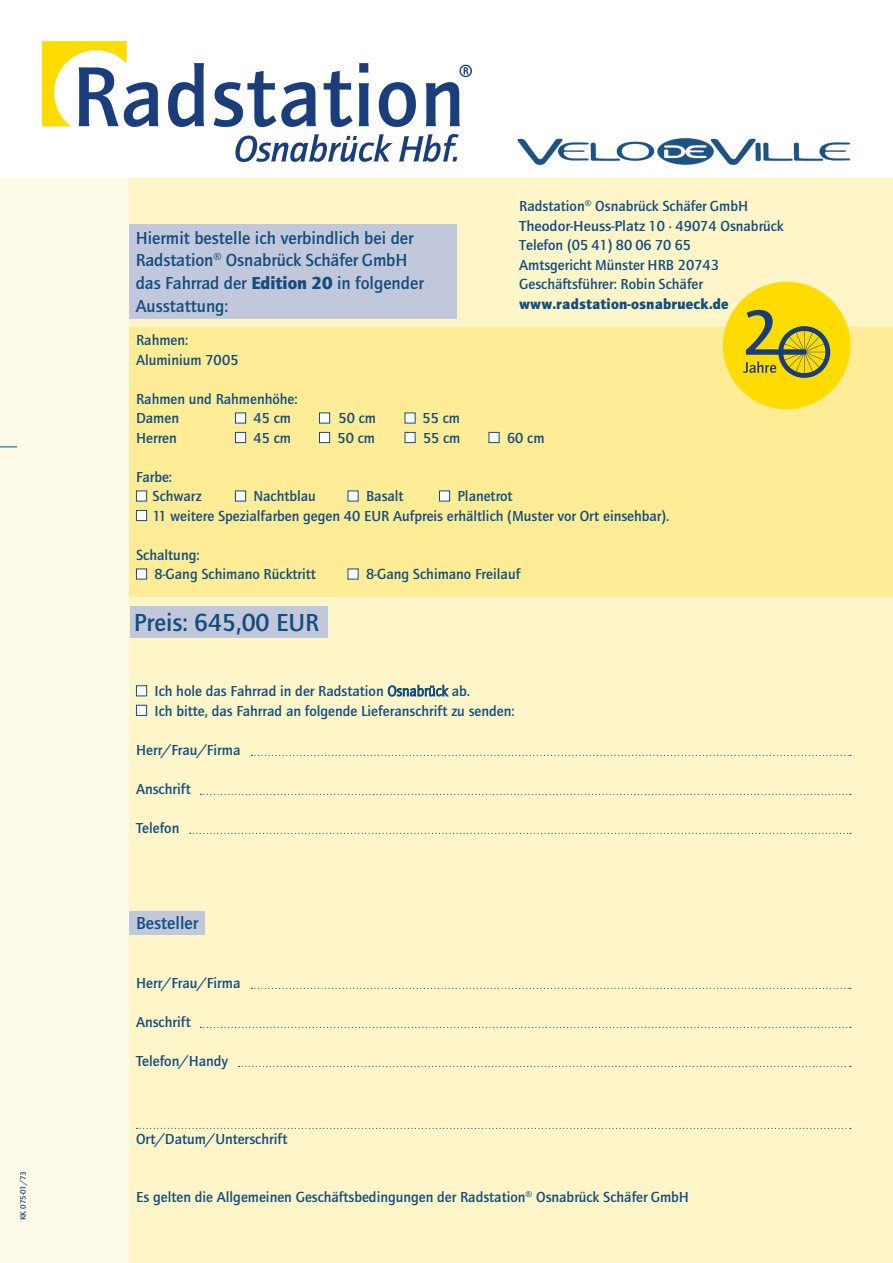
<style>
.page{position:relative;width:893px;height:1263px;background:#fff}
.page>*{position:absolute;margin:0;border:0;box-sizing:border-box;transform-origin:0 0}
.t1{font:700 25.5px "Quay Itc T";color:#134d7e}
.t2{font:700 18px/22.8px "Quay Itc T";color:#134d7e}
.t3{font:700 15px/19.5px "Quay Itc T";color:#134d7e}
.t4{font:900 15px "Quay Itc T";letter-spacing:.01em;color:#134d7e}
.t5{font:700 8.25px "Quay Itc T";letter-spacing:-.045em;color:#134d7e}
.s1{font-weight:900}
.s2{font-family:"Quay Sans ITC Std";font-weight:400}
</style>
<div class="page">
<img style="left:517px;top:138px;width:334px;height:27px">
<div style="left:0;top:179px;width:893px;height:1084px;background:#fefae8"></div>
<div style="left:130px;top:179px;width:763px;height:1084px;background:#fef5c9"></div>
<div style="left:130px;top:327px;width:763px;height:270px;background:#ffec96"></div>
<div style="left:130px;top:225px;width:327px;height:94px;background:#c1c8db"></div>
<div style="left:130px;top:606px;width:197px;height:32px;background:#c1c8db"></div>
<div style="left:130px;top:912px;width:75px;height:23px;background:#c1c8db"></div>
<div style="left:235px;top:412px;width:11px;height:11px;background:#fff;border:1px solid #134d7e"></div>
<div style="left:319px;top:412px;width:11px;height:11px;background:#fff;border:1px solid #134d7e"></div>
<div style="left:405px;top:412px;width:10px;height:11px;background:#fff"></div>
<div style="left:235px;top:432px;width:11px;height:11px;background:#fff;border:1px solid #134d7e"></div>
<div style="left:319px;top:432px;width:11px;height:11px;background:#fff;border:1px solid #134d7e"></div>
<div style="left:405px;top:432px;width:10px;height:11px;background:#fff;border:1px solid #134d7e"></div>
<div style="left:489px;top:432px;width:10px;height:11px;background:#fff;border:1px solid #134d7e"></div>
<div style="left:136px;top:490px;width:11px;height:11px;background:#fff;border:1px solid #134d7e"></div>
<div style="left:235px;top:490px;width:11px;height:11px;background:#fff;border:1px solid #134d7e"></div>
<div style="left:348px;top:490px;width:10px;height:11px;background:#fff"></div>
<div style="left:439px;top:490px;width:11px;height:11px;background:#fff;border:1px solid #134d7e"></div>
<div style="left:136px;top:510px;width:11px;height:11px;background:#fff;border:1px solid #134d7e"></div>
<div style="left:136px;top:568px;width:11px;height:11px;background:#fff;border:1px solid #134d7e"></div>
<div style="left:348px;top:568px;width:10px;height:11px;background:#fff"></div>
<svg style="left:251px;top:755px;width:600px;height:1px"></svg>
<svg style="left:200px;top:794px;width:651px;height:1px"></svg>
<svg style="left:190px;top:833px;width:661px;height:1px"></svg>
<div style="left:136px;top:685px;width:11px;height:11px;background:#fff;border:1px solid #134d7e"></div>
<div style="left:136px;top:705px;width:11px;height:11px;background:#fff;border:1px solid #134d7e"></div>
<svg style="left:251px;top:988px;width:600px;height:1px"></svg>
<svg style="left:200px;top:1027px;width:651px;height:1px"></svg>
<svg style="left:239px;top:1066px;width:612px;height:1px"></svg>
<svg style="left:137px;top:1128px;width:714px;height:1px"></svg>
<div style="left:723px;top:282px;width:127px;height:127px;background:#ffdc01;border-radius:50%"></div>
<svg style="left:743px;top:310px;width:87px;height:68px"></svg>
<svg style="left:0;top:446px;width:17px;height:1px"></svg>
<img style="left:43px;top:42px;width:428px;height:120px">
<p class="t5" style="left:18px;top:1220px;width:50px;rotate:-90deg">KK 075-01/73</p>
<p class="t2" style="left:136px;top:226px;width:290px">Hiermit bestelle ich verbindlich bei der<br>Radstation<sup>®</sup> Osnabrück Schäfer GmbH das Fahrrad der <span class="s1">Edition 20</span> in folgender<br>Ausstattung:</p>
<p class="t3" style="left:136px;top:330px;width:104px">Rahmen:<br>Aluminium 7005</p>
<p class="t3" style="left:136px;top:389px;width:163px">Rahmen und Rahmenhöhe:<br>Damen</p>
<p class="t3" style="left:253px;top:408px;width:39px">45 cm</p>
<p class="t3" style="left:339px;top:408px;width:39px">50 cm</p>
<p class="t3" style="left:423px;top:408px;width:39px">55 cm</p>
<p class="t3" style="left:519px;top:196px;width:266px">Radstation<sup>®</sup> Osnabrück Schäfer GmbH Theodor-Heuss-Platz 10 · 49074 Osnabrück Telefon (05 41) 80 06 70 65<br>Amtsgericht Münster HRB 20743<br>Geschäftsführer: Robin Schäfer</p>
<p class="t4" style="left:519px;top:295px;width:211px">www.radstation-osnabrueck.de</p>
<p class="t3" style="left:136px;top:428px;width:42px">Herren</p>
<p class="t3" style="left:253px;top:428px;width:39px">45 cm</p>
<p class="t3" style="left:337px;top:428px;width:39px">50 cm</p>
<p class="t3" style="left:423px;top:428px;width:39px">55 cm</p>
<p class="t3" style="left:507px;top:428px;width:39px">60 cm</p>
<p class="t3" style="left:153px;top:467px;width:51px;text-indent:-16px">Farbe:<br>Schwarz</p>
<p class="t3" style="left:153px;top:486px;width:518px;text-indent:305px">Planetrot<br>11 weitere Spezialfarben gegen 40 EUR Aufpreis erhältlich (Muster vor Ort einsehbar).</p>
<p class="t3" style="left:154px;top:545px;width:163px;text-indent:-18px">Schaltung:<br>8-Gang Schimano Rücktritt</p>
<p class="t3" style="left:253px;top:486px;width:64px">Nachtblau</p>
<p class="t3" style="left:366px;top:486px;width:39px">Basalt</p>
<p class="t3" style="left:366px;top:564px;width:156px">8-Gang Schimano Freilauf</p>
<h1 class="t1" style="left:134px;top:607px;width:187px">Preis: 645,00 EUR</h1>
<p class="t3" style="left:154px;top:681px;width:362px">Ich hole das Fahrrad in der Radstation <span class="s2">Osnabrück</span> ab.<br>Ich bitte, das Fahrrad an folgende Lieferanschrift zu senden:</p>
<p class="t3" style="left:136px;top:740px;width:106px">Herr/Frau/Firma</p>
<p class="t3" style="left:136px;top:779px;width:56px">Anschrift</p>
<p class="t3" style="left:136px;top:818px;width:45px">Telefon</p>
<p class="t2" style="left:136px;top:912px;width:64px">Besteller</p>
<p class="t3" style="left:136px;top:973px;width:106px">Herr/Frau/Firma</p>
<p class="t3" style="left:136px;top:1012px;width:56px">Anschrift</p>
<p class="t3" style="left:136px;top:1051px;width:94px">Telefon/Handy</p>
<p class="t3" style="left:136px;top:1129px;width:153px">Ort/Datum/Unterschrift</p>
<p class="t3" style="left:136px;top:1187px;width:554px">Es gelten die Allgemeinen Geschäftsbedingungen der Radstation<sup>®</sup> Osnabrück Schäfer GmbH</p>
</div>
